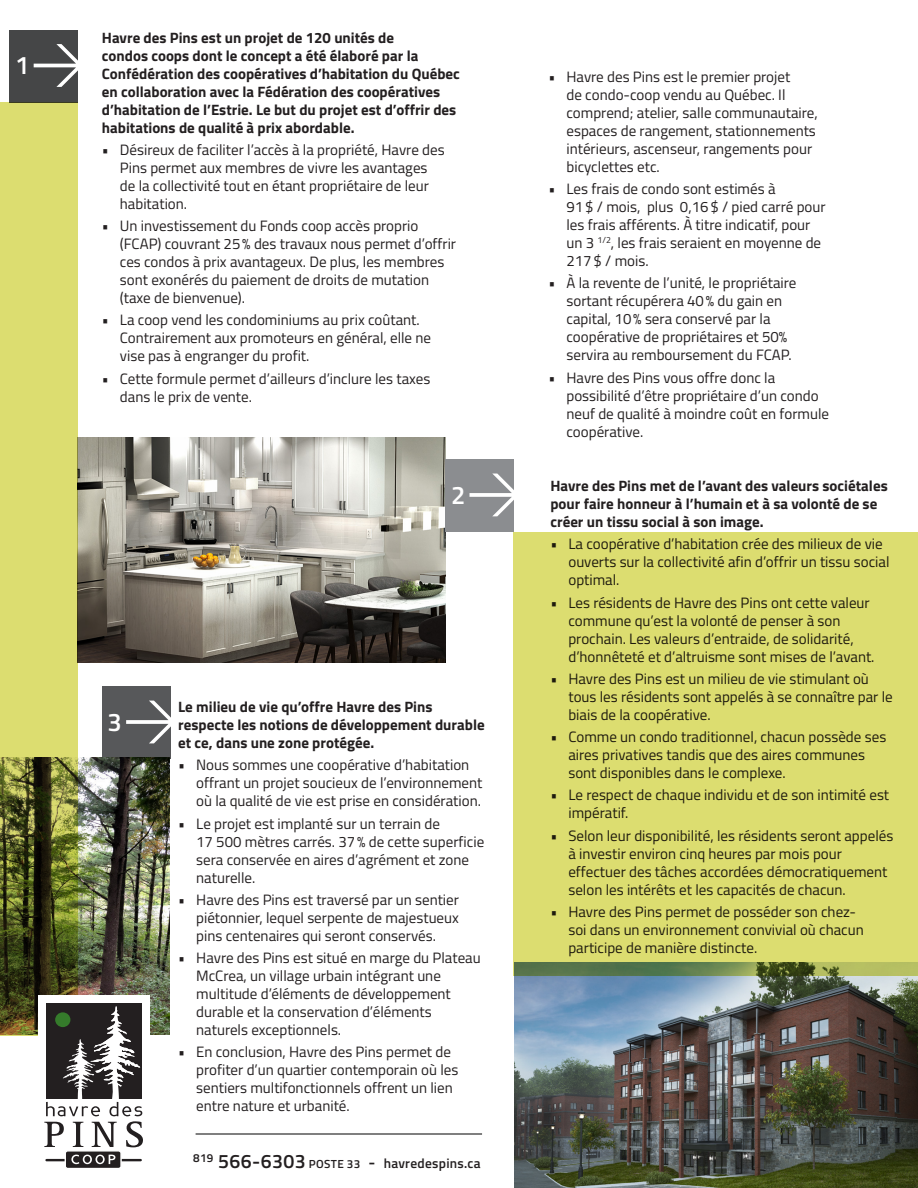
<style>
.page{position:relative;width:918px;height:1188px;background:#fff}
.page>*{position:absolute;margin:0;border:0;box-sizing:border-box;transform-origin:0 0}
.t1{font:600 25.5px "Titillium Web";color:#fff}
.t2{font:15px/18px "Titillium Web";color:#231f20}
.t3{font:700 15px/18px "Titillium Web";color:#231f20}
.t4{font:600 13.5px "Titillium Web";letter-spacing:.02em;color:#231f20}
.s1{font-size:19.5px}
.s2{font-size:11.7px}
.s3{font-size:16.5px}
</style>
<div class="page">
<div style="left:10px;top:30px;width:68px;height:72px;background:#454647"></div>
<svg style="left:34px;top:44px;width:44px;height:43px"></svg>
<div style="left:102px;top:686px;width:68px;height:73px;background:#57585a"></div>
<svg style="left:126px;top:701px;width:45px;height:42px"></svg>
<img style="left:514px;top:975px;width:404px;height:213px">
<img style="left:78px;top:437px;width:367px;height:226px">
<img style="left:78px;top:757px;width:92px;height:278px">
<svg style="left:0;top:102px;width:78px;height:933px;background:#b4b659"></svg>
<div style="left:513px;top:532px;width:405px;height:443px;background:#dcdd70"></div>
<div style="left:38px;top:995px;width:111px;height:183px;background:#fff"></div>
<svg style="left:44px;top:1004px;width:99px;height:164px"></svg>
<div style="left:445px;top:459px;width:68px;height:73px;background:#8b8d90"></div>
<svg style="left:470px;top:474px;width:44px;height:42px"></svg>
<hr style="left:196px;top:1134px;width:286px;height:1px;background:#000">
<p class="t1" style="left:15px;top:46px;width:16px">1</p>
<p class="t3" style="left:102px;top:27px;width:360px">Havre des Pins est un projet de 120 unités de<br>condos coops dont le concept a été élaboré par la Confédération des coopératives d’habitation du Québec en collaboration avec la Fédération des coopératives d’habitation de l’Estrie. Le but du projet est d’offrir des habitations de qualité à prix abordable.</p>
<p class="t2" style="left:120px;top:140px;width:326px;text-indent:-18px">• Désireux de faciliter l’accès à la propriété, Havre des Pins permet aux membres de vivre les avantages de la collectivité tout en étant propriétaire de leur habitation.</p>
<p class="t2" style="left:120px;top:216px;width:338px;text-indent:-18px">• Un investissement du Fonds coop accès proprio (FCAP) couvrant 25% des travaux nous permet d’offrir ces condos à prix avantageux. De plus, les membres sont exonérés du paiement de droits de mutation (taxe de bienvenue).</p>
<p class="t2" style="left:120px;top:310px;width:313px;text-indent:-18px">• La coop vend les condominiums au prix coûtant.<br>Contrairement aux promoteurs en général, elle ne vise pas à engranger du profit.</p>
<p class="t2" style="left:120px;top:369px;width:312px;text-indent:-18px">• Cette formule permet d’ailleurs d’inclure les taxes dans le prix de vente.</p>
<p class="t1" style="left:451px;top:476px;width:16px">2</p>
<p class="t1" style="left:108px;top:703px;width:16px">3</p>
<p class="t3" style="left:178px;top:697px;width:308px">Le milieu de vie qu’offre Havre des Pins respecte les notions de développement durable et ce, dans une zone protégée.</p>
<p class="t2" style="left:196px;top:755px;width:288px;text-indent:-18px">• Nous sommes une coopérative d’habitation offrant un projet soucieux de l’environnement où la qualité de vie est prise en considération.</p>
<p class="t2" style="left:196px;top:814px;width:290px;text-indent:-18px">• Le projet est implanté sur un terrain de<br>17 500 mètres carrés. 37% de cette superficie sera conservée en aires d’agrément et zone naturelle.</p>
<p class="t2" style="left:196px;top:890px;width:264px;text-align:justify;text-indent:-18px">• Havre des Pins est traversé par un sentier piétonnier, lequel serpente de majestueux pins centenaires qui seront conservés.</p>
<p class="t2" style="left:196px;top:948px;width:286px;text-indent:-18px">• Havre des Pins est situé en marge du Plateau McCrea, un village urbain intégrant une multitude d’éléments de développement durable et la conservation d’éléments naturels exceptionnels.</p>
<p class="t2" style="left:196px;top:1042px;width:264px;text-indent:-18px">• En conclusion, Havre des Pins permet de profiter d’un quartier contemporain où les sentiers multifonctionnels offrent un lien entre nature et urbanité.</p>
<p class="t4" style="left:193px;top:1153px;width:289px"><sup>819</sup> <span class="s1">566-6303</span> <span class="s2">POSTE 33</span> <span class="s3">-</span> havredespins.ca</p>
<p class="t2" style="left:567px;top:67px;width:253px;text-indent:-18px">• Havre des Pins est le premier projet<br>de condo-coop vendu au Québec. Il comprend; atelier, salle communautaire, espaces de rangement, stationnements intérieurs, ascenseur, rangements pour bicyclettes etc.</p>
<p class="t2" style="left:567px;top:179px;width:261px;text-indent:-18px">• Les frais de condo sont estimés à<br>91$ / mois, plus 0,16$ / pied carré pour les frais afférents. À titre indicatif, pour un 3 <sup>1/2</sup>, les frais seraient en moyenne de 217$ / mois.</p>
<p class="t2" style="left:567px;top:273px;width:231px;text-indent:-18px">• À la revente de l’unité, le propriétaire sortant récupérera 40% du gain en capital, 10% sera conservé par la coopérative de propriétaires et 50% servira au remboursement du FCAP.</p>
<p class="t2" style="left:567px;top:368px;width:264px;text-indent:-18px">• Havre des Pins vous offre donc la possibilité d’être propriétaire d’un condo neuf de qualité à moindre coût en formule coopérative.</p>
<p class="t3" style="left:550px;top:476px;width:339px">Havre des Pins met de l’avant des valeurs sociétales pour faire honneur à l’humain et à sa volonté de se créer un tissu social à son image.</p>
<p class="t2" style="left:568px;top:534px;width:323px;text-indent:-18px">• La coopérative d’habitation crée des milieux de vie ouverts sur la collectivité afin d’offrir un tissu social optimal.</p>
<p class="t2" style="left:568px;top:593px;width:308px;text-indent:-18px">• Les résidents de Havre des Pins ont cette valeur commune qu’est la volonté de penser à son prochain. Les valeurs d’entraide, de solidarité, d’honnêteté et d’altruisme sont mises de l’avant.</p>
<p class="t2" style="left:568px;top:669px;width:326px;text-indent:-18px">• Havre des Pins est un milieu de vie stimulant où tous les résidents sont appelés à se connaître par le biais de la coopérative.</p>
<p class="t2" style="left:568px;top:727px;width:319px;text-indent:-18px">• Comme un condo traditionnel, chacun possède ses aires privatives tandis que des aires communes sont disponibles dans le complexe.</p>
<p class="t2" style="left:568px;top:785px;width:322px;text-indent:-18px">• Le respect de chaque individu et de son intimité est impératif.</p>
<p class="t2" style="left:568px;top:826px;width:326px;text-indent:-18px">• Selon leur disponibilité, les résidents seront appelés à investir environ cinq heures par mois pour effectuer des tâches accordées démocratiquement selon les intérêts et les capacités de chacun.</p>
<p class="t2" style="left:568px;top:902px;width:297px;text-indent:-18px">• Havre des Pins permet de posséder son chez&shy;soi dans un environnement convivial où chacun participe de manière distincte.</p>
</div>
